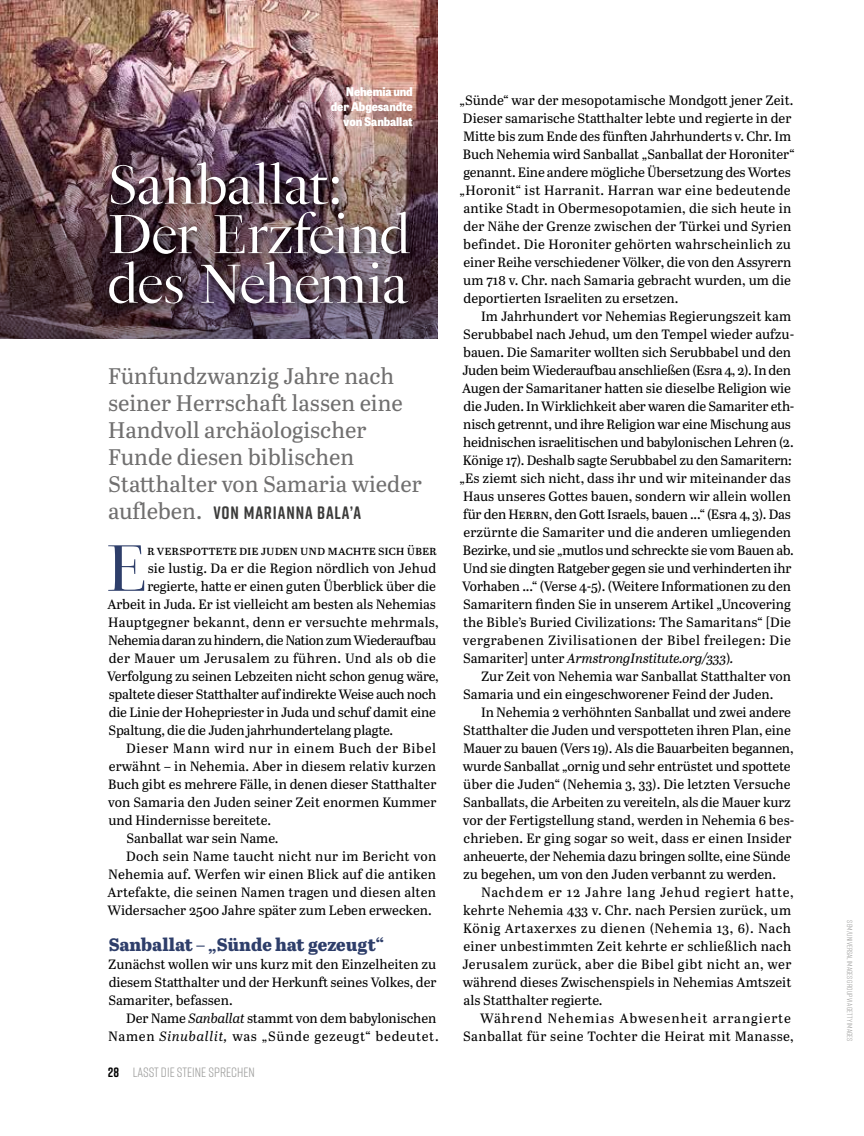
<style>
.page{position:relative;width:864px;height:1136px;background:#fff}
.page>*{position:absolute;margin:0;border:0;box-sizing:border-box;transform-origin:0 0}
.t1{font:64.95px "PS Fournier Std Grand";color:#2e3e6a}
.t2{font:54px/49.5px "PS Fournier Std Grand";letter-spacing:-.02em;color:#fff}
.t3{font:22.5px/27px "Abril Text";color:#706f6f}
.t4{font:800 18px "Abril Text";color:#2e3e6a}
.t5{font:700 18px "Rift Soft";letter-spacing:.05em;color:#3c3c3b}
.t6{font:13.5px/18px "Abril Text";letter-spacing:-.005em;color:#000;text-align:justify}
.t7{font:13.5px "Abril Text";letter-spacing:.025em;color:#000}
.t8{font:13.5px "Abril Text";letter-spacing:.015em;color:#000}
.t9{font:13.5px "Abril Text";letter-spacing:.02em;color:#000}
.t10{font:13.5px "Abril Text";letter-spacing:.035em;color:#000}
.t11{font:13.5px "Abril Text";letter-spacing:-.035em;color:#000}
.t12{font:italic 13.5px "Abril Text";letter-spacing:-.005em;color:#000}
.t13{font:13.5px "Abril Text";letter-spacing:.05em;color:#000}
.t14{font:13.5px "Abril Text";letter-spacing:.065em;color:#000}
.t15{font:13.5px "Abril Text";letter-spacing:.04em;color:#000}
.t16{font:13.5px "Rift Soft";color:#9d9d9c}
.t17{font:800 12px/15px "Tablet Gothic Narrow";letter-spacing:-.01em;color:#fff;text-align:right}
.t18{font:7.5px "Rift Soft";color:#9d9d9c}
.s1{font-family:"Abril Text";font-weight:400;font-size:22.5px;color:#706f6f}
.s2{font-style:italic}
.s3{font-weight:700;color:#000}
.s4{font-style:normal}
</style>
<div class="page">
<img style="left:0;top:0;width:437px;height:338px">
<div style="left:105px;top:158px;width:314px;height:156px;background:#000;opacity:.75"></div>
<p class="t17" style="left:331px;top:83px;width:83px">Nehemia und der Abgesandte von Sanballat</p>
<h2 class="t2" style="left:107px;top:160px;width:305px">Sanballat:<br>Der Erzfeind des Nehemia</h2>
<h3 class="t3" style="left:108px;top:361px;width:315px">Fünfundzwanzig Jahre nach seiner Herrschaft lassen eine<br>Handvoll archäologischer<br>Funde diesen biblischen<br>Statthalter von Samaria wieder</h3>
<h3 class="t5" style="left:108px;top:499px;width:254px"><span class="s1">aufleben.</span> VON MARIANNA BALA’A</h3>
<h1 class="t1" style="left:105px;top:529px;width:44px">E</h1>
<p class="t6" style="left:147px;top:540px;width:291px">r verspottete die Juden und machte sich über</p>
<p class="t6" style="left:148px;top:558px;width:290px">sie lustig. Da er die Region nördlich von Jehud</p>
<p class="t6" style="left:147px;top:576px;width:290px">regierte, hatte er einen guten Überblick über die</p>
<p class="t6" style="left:107px;top:594px;width:330px">Arbeit in Juda. Er ist vielleicht am besten als Nehemias</p>
<p class="t9" style="left:108px;top:612px;width:332px">Hauptgegner bekannt, denn er versuchte mehrmals,</p>
<p class="t11" style="left:108px;top:630px;width:329px">Nehemia daran zu hindern, die Nation zum Wiederaufbau</p>
<p class="t7" style="left:109px;top:648px;width:328px">der Mauer um Jerusalem zu führen. Und als ob die</p>
<p class="t6" style="left:107px;top:666px;width:333px">Verfolgung zu seinen Lebzeiten nicht schon genug wäre,</p>
<p class="t6" style="left:109px;top:684px;width:329px">spaltete dieser Statthalter auf indirekte Weise auch noch</p>
<p class="t6" style="left:109px;top:702px;width:328px">die Linie der Hohepriester in Juda und schuf damit eine</p>
<p class="t6" style="left:108px;top:720px;width:286px">Spaltung, die die Juden jahrhundertelang plagte.</p>
<p class="t15" style="left:126px;top:738px;width:311px">Dieser Mann wird nur in einem Buch der Bibel</p>
<p class="t6" style="left:109px;top:756px;width:329px">erwähnt – in Nehemia. Aber in diesem relativ kurzen</p>
<p class="t6" style="left:108px;top:774px;width:330px">Buch gibt es mehrere Fälle, in denen dieser Statthalter</p>
<p class="t6" style="left:108px;top:792px;width:330px">von Samaria den Juden seiner Zeit enormen Kummer</p>
<p class="t6" style="left:108px;top:810px;width:164px">und Hindernisse bereitete.</p>
<p class="t6" style="left:126px;top:828px;width:153px">Sanballat war sein Name.</p>
<p class="t7" style="left:126px;top:846px;width:311px">Doch sein Name taucht nicht nur im Bericht von</p>
<p class="t8" style="left:108px;top:864px;width:329px">Nehemia auf. Werfen wir einen Blick auf die antiken</p>
<p class="t8" style="left:107px;top:882px;width:330px">Artefakte, die seinen Namen tragen und diesen alten</p>
<p class="t6" style="left:107px;top:900px;width:326px">Widersacher 2500 Jahre später zum Leben erwecken.</p>
<h3 class="t4" style="left:109px;top:931px;width:276px">Sanballat – „Sünde hat gezeugt“</h3>
<p class="t6" style="left:108px;top:954px;width:329px">Zunächst wollen wir uns kurz mit den Einzelheiten zu diesem Statthalter und der Herkunft seines Volkes, der Samariter, befassen.</p>
<p class="t6" style="left:108px;top:1008px;width:332px;text-align:right">Der Name <span class="s2">Sanballat</span> stammt von dem babylonischen<br>Namen <span class="s2">Sinuballit,</span> was „Sünde gezeugt“ bedeutet.</p>
<p class="t16" style="left:108px;top:1062px;width:148px"><span class="s3">28</span> LASST DIE STEINE SPRECHEN</p>
<p class="t6" style="left:459px;top:90px;width:335px">„Sünde“ war der mesopotamische Mondgott jener Zeit.</p>
<p class="t6" style="left:463px;top:108px;width:330px">Dieser samarische Statthalter lebte und regierte in der</p>
<p class="t6" style="left:463px;top:126px;width:329px">Mitte bis zum Ende des fünften Jahrhunderts v. Chr. Im</p>
<p class="t6" style="left:463px;top:144px;width:333px">Buch Nehemia wird Sanballat „Sanballat der Horoniter“</p>
<p class="t6" style="left:463px;top:162px;width:328px">genannt. Eine andere mögliche Übersetzung des Wortes</p>
<p class="t7" style="left:459px;top:180px;width:333px">„Horonit“ ist Harranit. Harran war eine bedeutende</p>
<p class="t8" style="left:463px;top:198px;width:329px">antike Stadt in Obermesopotamien, die sich heute in</p>
<p class="t6" style="left:463px;top:216px;width:329px">der Nähe der Grenze zwischen der Türkei und Syrien</p>
<p class="t9" style="left:463px;top:234px;width:329px">befindet. Die Horoniter gehörten wahrscheinlich zu</p>
<p class="t6" style="left:463px;top:252px;width:329px">einer Reihe verschiedener Völker, die von den Assyrern</p>
<p class="t6" style="left:463px;top:270px;width:329px">um 718 v. Chr. nach Samaria gebracht wurden, um die</p>
<p class="t6" style="left:463px;top:288px;width:216px">deportierten Israeliten zu ersetzen.</p>
<p class="t6" style="left:481px;top:306px;width:311px">Im Jahrhundert vor Nehemias Regierungszeit kam</p>
<p class="t6" style="left:463px;top:324px;width:332px">Serubbabel nach Jehud, um den Tempel wieder aufzu-</p>
<p class="t6" style="left:463px;top:342px;width:329px">bauen. Die Samariter wollten sich Serubbabel und den</p>
<p class="t6" style="left:462px;top:360px;width:330px">Juden beim Wiederaufbau anschließen (Esra 4, 2). In den</p>
<p class="t6" style="left:462px;top:378px;width:330px">Augen der Samaritaner hatten sie dieselbe Religion wie</p>
<p class="t6" style="left:463px;top:396px;width:332px">die Juden. In Wirklichkeit aber waren die Samariter eth-</p>
<p class="t6" style="left:463px;top:414px;width:329px">nisch getrennt, und ihre Religion war eine Mischung aus</p>
<p class="t6" style="left:463px;top:432px;width:332px">heidnischen israelitischen und babylonischen Lehren (2.</p>
<p class="t6" style="left:463px;top:450px;width:330px">Könige 17). Deshalb sagte Serubbabel zu den Samaritern:</p>
<p class="t6" style="left:459px;top:468px;width:333px">„Es ziemt sich nicht, dass ihr und wir miteinander das</p>
<p class="t6" style="left:463px;top:486px;width:329px">Haus unseres Gottes bauen, sondern wir allein wollen</p>
<p class="t6" style="left:463px;top:504px;width:329px">für den Herrn, den Gott Israels, bauen ...“ (Esra 4, 3). Das</p>
<p class="t6" style="left:463px;top:522px;width:329px">erzürnte die Samariter und die anderen umliegenden</p>
<p class="t6" style="left:463px;top:540px;width:332px">Bezirke, und sie „mutlos und schreckte sie vom Bauen ab.</p>
<p class="t6" style="left:463px;top:558px;width:330px">Und sie dingten Ratgeber gegen sie und verhinderten ihr</p>
<p class="t6" style="left:462px;top:576px;width:330px">Vorhaben ...“ (Verse 4-5). (Weitere Informationen zu den</p>
<p class="t6" style="left:463px;top:594px;width:329px">Samaritern finden Sie in unserem Artikel „Uncovering</p>
<p class="t6" style="left:463px;top:612px;width:329px">the Bible’s Buried Civilizations: The Samaritans“ [Die</p>
<p class="t10" style="left:462px;top:630px;width:329px">vergrabenen Zivilisationen der Bibel freilegen: Die</p>
<p class="t12" style="left:463px;top:648px;width:271px"><span class="s4">Samariter] unter</span> ArmstrongInstitute.org/333<span class="s4">)</span>.</p>
<p class="t6" style="left:481px;top:666px;width:311px">Zur Zeit von Nehemia war Sanballat Statthalter von</p>
<p class="t6" style="left:463px;top:684px;width:311px">Samaria und ein eingeschworener Feind der Juden.</p>
<p class="t6" style="left:481px;top:702px;width:311px">In Nehemia 2 verhöhnten Sanballat und zwei andere</p>
<p class="t6" style="left:463px;top:720px;width:329px">Statthalter die Juden und verspotteten ihren Plan, eine</p>
<p class="t6" style="left:463px;top:738px;width:332px">Mauer zu bauen (Vers 19). Als die Bauarbeiten begannen,</p>
<p class="t6" style="left:462px;top:756px;width:329px">wurde Sanballat „ornig und sehr entrüstet und spottete</p>
<p class="t6" style="left:463px;top:774px;width:329px">über die Juden“ (Nehemia 3, 33). Die letzten Versuche</p>
<p class="t6" style="left:463px;top:792px;width:329px">Sanballats, die Arbeiten zu vereiteln, als die Mauer kurz</p>
<p class="t6" style="left:462px;top:810px;width:333px">vor der Fertigstellung stand, werden in Nehemia 6 bes-</p>
<p class="t8" style="left:463px;top:828px;width:329px">chrieben. Er ging sogar so weit, dass er einen Insider</p>
<p class="t6" style="left:463px;top:846px;width:328px">anheuerte, der Nehemia dazu bringen sollte, eine Sünde</p>
<p class="t6" style="left:463px;top:864px;width:314px">zu begehen, um von den Juden verbannt zu werden.</p>
<p class="t13" style="left:481px;top:882px;width:314px">Nachdem er 12 Jahre lang Jehud regiert hatte,</p>
<p class="t6" style="left:463px;top:900px;width:329px">kehrte Nehemia 433 v. Chr. nach Persien zurück, um</p>
<p class="t10" style="left:463px;top:918px;width:329px">König Artaxerxes zu dienen (Nehemia 13, 6). Nach</p>
<p class="t9" style="left:463px;top:936px;width:329px">einer unbestimmten Zeit kehrte er schließlich nach</p>
<p class="t7" style="left:462px;top:954px;width:330px">Jerusalem zurück, aber die Bibel gibt nicht an, wer</p>
<p class="t6" style="left:462px;top:972px;width:330px">während dieses Zwischenspiels in Nehemias Amtszeit</p>
<p class="t6" style="left:463px;top:990px;width:140px">als Statthalter regierte.</p>
<p class="t14" style="left:480px;top:1008px;width:312px">Während Nehemias Abwesenheit arrangierte</p>
<p class="t7" style="left:463px;top:1026px;width:331px">Sanballat für seine Tochter die Heirat mit Manasse,</p>
<p class="t18" style="left:854px;top:920px;width:122px;rotate:90deg">SEM/UNIVERSAL IMAGES GROUP VIA GETTY IMAGES</p>
</div>
